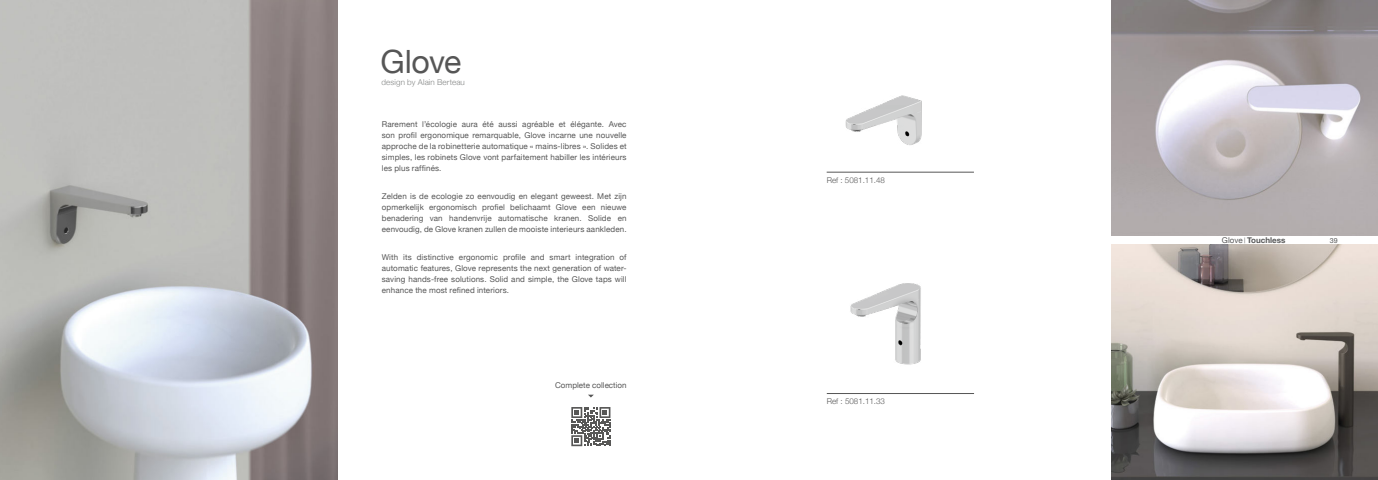
<style>
.page{position:relative;width:1378px;height:480px;background:#fff}
.page>*{position:absolute;margin:0;border:0;box-sizing:border-box;transform-origin:0 0}
.t1{font:32px "Helvetica Neue";letter-spacing:-.02em;color:#565656}
.t2{font:8px/11px "Helvetica Neue";letter-spacing:.015em;color:#565656;text-align:justify}
.t3{font:300 8px "Helvetica Neue";color:#565656}
.t4{font:300 8px "Helvetica Neue";letter-spacing:.015em;color:#858786}
.t5{font:700 8px "Helvetica Neue";color:#565656}
.t6{font:7px "Helvetica Neue";color:#565656}
.t7{font:5.8px "Helvetica Neue";color:#565656}
.s1{font-weight:400}
</style>
<div class="page">
<img style="left:1111px;top:244px;width:267px;height:235px">
<img style="left:1111px;top:0;width:267px;height:235px">
<hr style="left:826px;top:172px;width:148px;height:1px;background:#565656">
<hr style="left:827px;top:393px;width:147px;height:1px;background:#565656">
<img style="left:845px;top:95px;width:77px;height:50px">
<img style="left:850px;top:283px;width:71px;height:82px">
<img style="left:0;top:0;width:338px;height:479px">
<svg style="left:588px;top:394px;width:6px;height:3px"></svg>
<svg style="left:571px;top:407px;width:40px;height:40px"></svg>
<svg style="left:571px;top:407px;width:39px;height:38px"></svg>
<h1 class="t1" style="left:380px;top:50px;width:82px">Glove</h1>
<p class="t4" style="left:381px;top:79px;width:85px">design by Alain Berteau</p>
<p class="t2" style="left:382px;top:119px;width:246px">Rarement l’écologie aura été aussi agréable et élégante. Avec son profil ergonomique remarquable, Glove incarne une nouvelle approche de la robinetterie automatique « mains-libres ». Solides et simples, les robinets Glove vont parfaitement habiller les intérieurs les plus raffinés.</p>
<p class="t2" style="left:382px;top:191px;width:246px">Zelden is de ecologie zo eenvoudig en elegant geweest. Met zijn opmerkelijk ergonomisch profiel belichaamt Glove een nieuwe benadering van handenvrije automatische kranen. Solide en eenvoudig, de Glove kranen zullen de mooiste interieurs aankleden.</p>
<p class="t2" style="left:382px;top:251px;width:246px">With its distinctive ergonomic profile and smart integration of automatic features, Glove represents the next generation of water&shy;saving hands-free solutions. Solid and simple, the Glove taps will enhance the most refined interiors.</p>
<p class="t2" style="left:555px;top:380px;width:73px">Complete collection</p>
<p class="t3" style="left:826px;top:176px;width:60px">Ref : 5081.11.48</p>
<p class="t3" style="left:827px;top:397px;width:60px">Ref : 5081.11.33</p>
<p class="t5" style="left:1222px;top:234px;width:65px"><span class="s1">Glove</span> Touchless</p>
<p class="t7" style="left:1244px;top:237px;width:3px">|</p>
<p class="t6" style="left:1330px;top:237px;width:9px">39</p>
</div>
